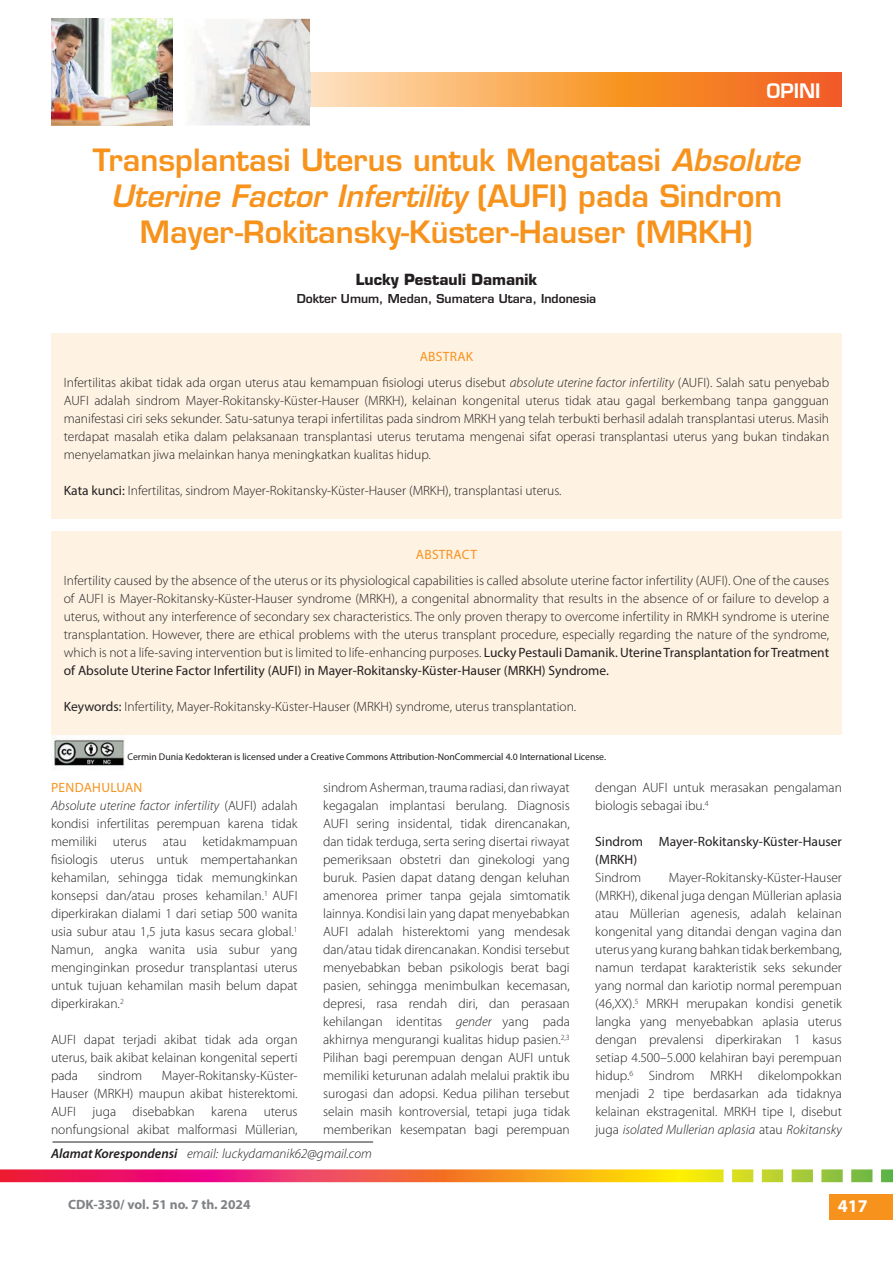
<style>
.page{position:relative;width:893px;height:1263px;background:#fff}
.page>*{position:absolute;margin:0;border:0;box-sizing:border-box;transform-origin:0 0}
.t1{font:600 30px/36px "Eurostile LT Std";color:#f7931d;text-align:center}
.t2{font:600 19.5px "Eurostile LT Std";color:#fff}
.t3{font:700 18px "Myriad Pro";color:#fff}
.t4{font:700 15px "Eurostile LT Std";color:#231f20}
.t5{font:300 13.5px/18px "Myriad Pro";color:#231f20;text-align:justify}
.t6{font:italic 300 13.5px "Myriad Pro";color:#231f20}
.t7{font:13.5px/18px "Myriad Pro";color:#231f20}
.t8{font:700 13.5px "Myriad Pro";color:#808285}
.t9{font:13.5px "Myriad Pro";letter-spacing:.02em;color:#f7931d}
.t10{font:600 12px "Eurostile LT Std";color:#231f20}
.t11{font:9.75px "Myriad Pro";color:#231f20}
.s1{font-style:italic}
.s2{font-weight:400;color:#f7931d}
.s3{font-weight:400}
.s4{font-weight:600}
</style>
<div class="page">
<div style="left:829px;top:1194px;width:64px;height:26px;background:#f7931d"></div>
<svg style="left:0;top:1169px;width:893px;height:13px;background:#e87c50"></svg>
<div style="left:51px;top:333px;width:791px;height:186px;background:#fef2e3"></div>
<div style="left:51px;top:532px;width:791px;height:203px;background:#fef2e3"></div>
<svg style="left:310px;top:72px;width:532px;height:35px;background:#f79f52"></svg>
<img style="left:51px;top:19px;width:122px;height:107px">
<img style="left:191px;top:19px;width:119px;height:106px">
<img style="left:224px;top:72px;width:86px;height:35px">
<img style="left:51px;top:737px;width:74px;height:30px">
<hr style="left:53px;top:1141px;width:320px;height:1px;background:#231f20">
<h2 class="t2" style="left:766px;top:79px;width:56px">OPINI</h2>
<h1 class="t1" style="left:93px;top:142px;width:709px">Transplantasi Uterus untuk Mengatasi <span class="s1">Absolute<br>Uterine Factor Infertility</span> (AUFI) pada Sindrom<br>Mayer-Rokitansky-Küster-Hauser (MRKH)</h1>
<p class="t4" style="left:356px;top:270px;width:183px">Lucky Pestauli Damanik</p>
<p class="t10" style="left:297px;top:291px;width:301px">Dokter Umum, Medan, Sumatera Utara, Indonesia</p>
<p class="t5" style="left:64px;top:344px;width:767px;line-height:26.1px;text-align:center"><span class="s2">ABSTRAK<br></span>Infertilitas akibat tidak ada organ uterus atau kemampuan fisiologi uterus disebut <span class="s1">absolute uterine factor infertility</span> (AUFI). Salah satu penyebab</p>
<p class="t5" style="left:64px;top:392px;width:767px">AUFI adalah sindrom Mayer-Rokitansky-Küster-Hauser (MRKH), kelainan kongenital uterus tidak atau gagal berkembang tanpa gangguan manifestasi ciri seks sekunder. Satu-satunya terapi infertilitas pada sindrom MRKH yang telah terbukti berhasil adalah transplantasi uterus. Masih terdapat masalah etika dalam pelaksanaan transplantasi uterus terutama mengenai sifat operasi transplantasi uterus yang bukan tindakan menyelamatkan jiwa melainkan hanya meningkatkan kualitas hidup.</p>
<p class="t5" style="left:64px;top:482px;width:499px"><span class="s3">Kata kunci:</span> Infertilitas, sindrom Mayer-Rokitansky-Küster-Hauser (MRKH), transplantasi uterus.</p>
<p class="t9" style="left:416px;top:546px;width:63px">ABSTRACT</p>
<p class="t5" style="left:64px;top:572px;width:767px">Infertility caused by the absence of the uterus or its physiological capabilities is called absolute uterine factor infertility (AUFI). One of the causes of AUFI is Mayer-Rokitansky-Küster-Hauser syndrome (MRKH), a congenital abnormality that results in the absence of or failure to develop a uterus, without any interference of secondary sex characteristics. The only proven therapy to overcome infertility in RMKH syndrome is uterine transplantation. However, there are ethical problems with the uterus transplant procedure, especially regarding the nature of the syndrome, which is not a life-saving intervention but is limited to life-enhancing purposes. <span class="s3">Lucky Pestauli Damanik. Uterine Transplantation for Treatment of Absolute Uterine Factor Infertility (AUFI) in Mayer-Rokitansky-Küster-Hauser (MRKH) Syndrome.</span></p>
<p class="t5" style="left:64px;top:698px;width:514px"><span class="s3">Keywords:</span> Infertility, Mayer-Rokitansky-Küster-Hauser (MRKH) syndrome, uterus transplantation.</p>
<p class="t11" style="left:127px;top:751px;width:480px">Cermin Dunia Kedokteran is licensed under a Creative Commons Attribution-NonCommercial 4.0 International License.</p>
<p class="t5" style="left:51px;top:779px;width:248px;text-align:left"><span class="s2">PENDAHULUAN<br></span><span class="s1">Absolute uterine factor infertility</span> (AUFI) adalah kondisi infertilitas perempuan karena tidak memiliki uterus atau ketidakmampuan fisiologis uterus untuk mempertahankan kehamilan, sehingga tidak memungkinkan konsepsi dan/atau proses kehamilan.<sup>1</sup> AUFI diperkirakan dialami 1 dari setiap 500 wanita usia subur atau 1,5 juta kasus secara global.<sup>1<br></sup>Namun, angka wanita usia subur yang menginginkan prosedur transplantasi uterus untuk tujuan kehamilan masih belum dapat diperkirakan.<sup>2</sup></p>
<p class="t5" style="left:51px;top:1031px;width:248px">AUFI dapat terjadi akibat tidak ada organ uterus, baik akibat kelainan kongenital seperti pada</p>
<p class="t5" style="left:51px;top:1067px;width:248px;text-indent:111px">Mayer-Rokitansky-Küster-Hauser (MRKH) maupun akibat histerektomi.<br>AUFI juga disebabkan karena uterus nonfungsional akibat malformasi Müllerian,</p>
<p class="t5" style="left:98px;top:1067px;width:46px">sindrom</p>
<p class="t5" style="left:323px;top:779px;width:248px">sindrom Asherman, trauma radiasi, dan riwayat kegagalan implantasi berulang. Diagnosis AUFI sering insidental, tidak direncanakan, dan tidak terduga, serta sering disertai riwayat pemeriksaan obstetri dan ginekologi yang buruk. Pasien dapat datang dengan keluhan amenorea primer tanpa gejala simtomatik lainnya. Kondisi lain yang dapat menyebabkan AUFI adalah histerektomi yang mendesak dan/atau tidak direncanakan. Kondisi tersebut menyebabkan beban psikologis berat bagi pasien, sehingga menimbulkan kecemasan, depresi, rasa rendah diri, dan perasaan kehilangan identitas <span class="s1">gender</span> yang pada akhirnya mengurangi kualitas hidup pasien.<sup>2,3<br></sup>Pilihan bagi perempuan dengan AUFI untuk memiliki keturunan adalah melalui praktik ibu surogasi dan adopsi. Kedua pilihan tersebut selain masih kontroversial, tetapi juga tidak memberikan kesempatan bagi perempuan</p>
<p class="t5" style="left:595px;top:779px;width:248px">dengan AUFI untuk merasakan pengalaman biologis sebagai ibu.<sup>4</sup></p>
<p class="t7" style="left:595px;top:832px;width:248px">Sindrom Mayer-Rokitansky-Küster-Hauser (MRKH)</p>
<p class="t5" style="left:595px;top:869px;width:47px">Sindrom</p>
<p class="t5" style="left:595px;top:869px;width:248px;text-indent:73px">Mayer-Rokitansky-Küster-Hauser (MRKH), dikenal juga dengan Müllerian aplasia atau Müllerian agenesis, adalah kelainan kongenital yang ditandai dengan vagina dan uterus yang kurang bahkan tidak berkembang, namun terdapat karakteristik seks sekunder yang normal dan kariotip normal perempuan (46,XX).<sup>5</sup> MRKH merupakan kondisi genetik langka yang menyebabkan aplasia uterus dengan prevalensi diperkirakan 1 kasus setiap 4.500–5.000 kelahiran bayi perempuan hidup.<sup>6</sup> Sindrom MRKH dikelompokkan menjadi 2 tipe berdasarkan ada tidaknya kelainan ekstragenital. MRKH tipe I, disebut juga <span class="s1">isolated Mullerian aplasia</span> atau <span class="s1">Rokitansky</span></p>
<p class="t6" style="left:51px;top:1145px;width:322px"><span class="s4">Alamat Korespondensi</span> email: luckydamanik62@gmail.com</p>
<p class="t8" style="left:68px;top:1196px;width:184px">CDK-330/ vol. 51 no. 7 th. 2024</p>
<h3 class="t3" style="left:838px;top:1194px;width:31px">417</h3>
</div>
